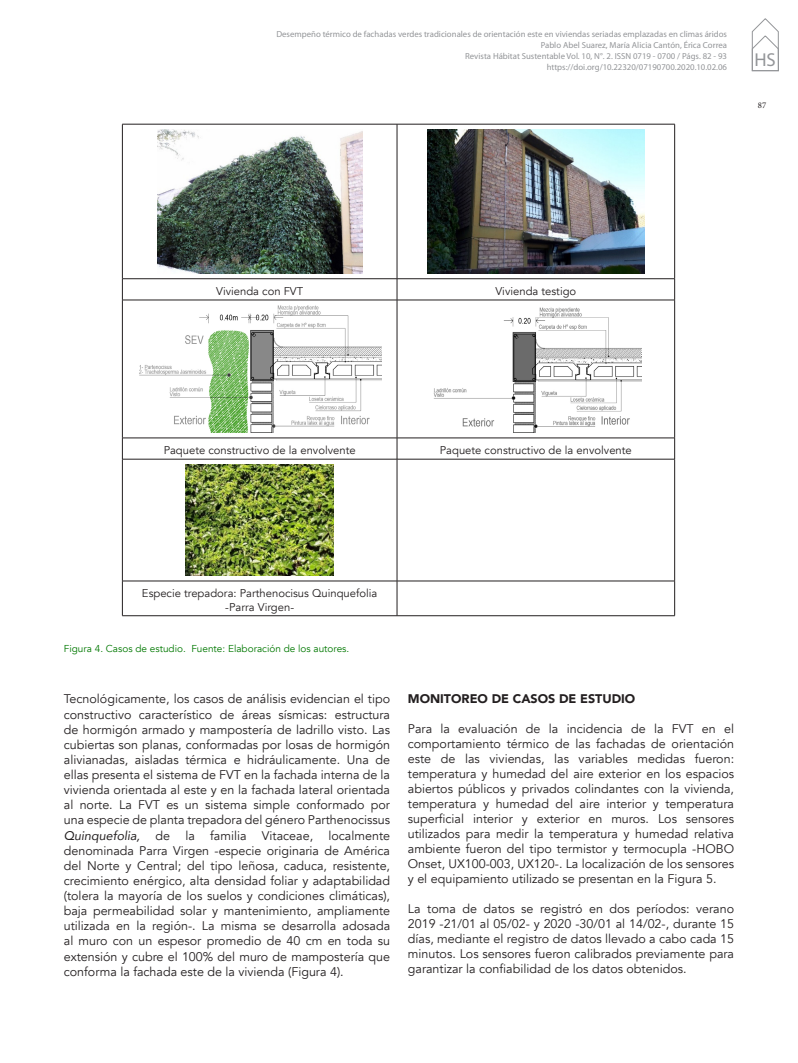
<style>
.page{position:relative;width:798px;height:1063px;background:#fff}
.page>*{position:absolute;margin:0;border:0;box-sizing:border-box;transform-origin:0 0}
.t1{font:18.75px "Myriad Pro";color:#939598}
._07_CUERPO_TEXTO{font:12.5px/15.1px "Avenir";color:#231f20;text-align:justify}
._11_SUBTITULOS__2_2{font:900 12.5px "Avenir";color:#231f20}
._15_TEXTOS_TABLAS{font:11.25px/13.5px "Avenir";color:#231f20;text-align:center}
._09_PIE_DE_FOTOS{font:10px "Avenir";color:#007800}
.t2{font:8.75px/11.2px "Myriad Pro";color:#939598;text-align:right}
.t3{font:8.75px "Minion Pro";color:#231f20}
.s1{font-style:italic}
</style>
<div class="page">
<svg style="left:751px;top:18px;width:27px;height:53px"></svg>
<hr style="left:122px;top:124px;width:275px;height:1px;background:#231f20">
<hr style="left:122px;top:124px;width:1px;height:155px;background:#231f20">
<hr style="left:397px;top:124px;width:277px;height:1px;background:#231f20">
<hr style="left:396px;top:124px;width:1px;height:155px;background:#231f20">
<hr style="left:674px;top:124px;width:1px;height:155px;background:#231f20">
<hr style="left:122px;top:279px;width:275px;height:1px;background:#231f20">
<svg style="left:122px;top:279px;width:1px;height:21px"></svg>
<hr style="left:397px;top:279px;width:277px;height:1px;background:#231f20">
<svg style="left:396px;top:279px;width:1px;height:21px"></svg>
<svg style="left:674px;top:279px;width:1px;height:21px"></svg>
<hr style="left:122px;top:300px;width:275px;height:1px;background:#231f20">
<hr style="left:122px;top:300px;width:1px;height:138px;background:#231f20">
<hr style="left:397px;top:300px;width:277px;height:1px;background:#231f20">
<hr style="left:396px;top:300px;width:1px;height:138px;background:#231f20">
<hr style="left:674px;top:300px;width:1px;height:138px;background:#231f20">
<hr style="left:122px;top:438px;width:275px;height:1px;background:#231f20">
<svg style="left:122px;top:438px;width:1px;height:21px"></svg>
<hr style="left:397px;top:438px;width:277px;height:1px;background:#231f20">
<svg style="left:396px;top:438px;width:1px;height:21px"></svg>
<svg style="left:674px;top:438px;width:1px;height:21px"></svg>
<hr style="left:122px;top:459px;width:275px;height:1px;background:#231f20">
<hr style="left:122px;top:459px;width:1px;height:122px;background:#231f20">
<hr style="left:397px;top:459px;width:277px;height:1px;background:#231f20">
<hr style="left:396px;top:459px;width:1px;height:122px;background:#231f20">
<hr style="left:674px;top:459px;width:1px;height:122px;background:#231f20">
<hr style="left:122px;top:581px;width:275px;height:1px;background:#231f20">
<hr style="left:122px;top:581px;width:1px;height:35px;background:#231f20">
<hr style="left:397px;top:581px;width:277px;height:1px;background:#231f20">
<hr style="left:396px;top:581px;width:1px;height:35px;background:#231f20">
<hr style="left:674px;top:581px;width:1px;height:35px;background:#231f20">
<hr style="left:122px;top:616px;width:275px;height:1px;background:#231f20">
<hr style="left:397px;top:616px;width:277px;height:1px;background:#231f20">
<img style="left:157px;top:129px;width:205px;height:145px">
<img style="left:427px;top:129px;width:217px;height:145px">
<img style="left:139px;top:305px;width:242px;height:128px">
<img style="left:433px;top:307px;width:208px;height:126px">
<img style="left:185px;top:464px;width:149px;height:112px">
<p class="t2" style="left:276px;top:28px;width:452px">Desempeño térmico de fachadas verdes tradicionales de orientación este en viviendas seriadas emplazadas en climas áridos Pablo Abel Suarez, María Alicia Cantón, Érica Correa<br>Revista Hábitat Sustentable Vol. 10, N°. 2. ISSN 0719 - 0700 / Págs. 82 - 93<br>https://doi.org/10.22320/07190700.2020.10.02.06</p>
<h1 class="t1" style="left:754px;top:48px;width:23px">HS</h1>
<p class="t3" style="left:757px;top:99px;width:10px">87</p>
<p class="_15_TEXTOS_TABLAS" style="left:216px;top:285px;width:89px">Vivienda con FVT</p>
<p class="_15_TEXTOS_TABLAS" style="left:495px;top:285px;width:82px">Vivienda testigo</p>
<p class="_15_TEXTOS_TABLAS" style="left:164px;top:444px;width:193px">Paquete constructivo de la envolvente</p>
<p class="_15_TEXTOS_TABLAS" style="left:439px;top:444px;width:193px">Paquete constructivo de la envolvente</p>
<p class="_15_TEXTOS_TABLAS" style="left:142px;top:587px;width:237px">Especie trepadora: Parthenocisus Quinquefolia -Parra Virgen-</p>
<p class="_09_PIE_DE_FOTOS" style="left:64px;top:643px;width:287px">Figura 4. Casos de estudio. Fuente: Elaboración de los autores.</p>
<p class="_07_CUERPO_TEXTO" style="left:64px;top:692px;width:328px">Tecnológicamente, los casos de análisis evidencian el tipo constructivo característico de áreas sísmicas: estructura de hormigón armado y mampostería de ladrillo visto. Las cubiertas son planas, conformadas por losas de hormigón alivianadas, aisladas térmica e hidráulicamente. Una de ellas presenta el sistema de FVT en la fachada interna de la vivienda orientada al este y en la fachada lateral orientada al norte. La FVT es un sistema simple conformado por una especie de planta trepadora del género Parthenocissus <span class="s1">Quinquefolia,</span> de la familia Vitaceae, localmente denominada Parra Virgen -especie originaria de América del Norte y Central; del tipo leñosa, caduca, resistente, crecimiento enérgico, alta densidad foliar y adaptabilidad (tolera la mayoría de los suelos y condiciones climáticas), baja permeabilidad solar y mantenimiento, ampliamente utilizada en la región-. La misma se desarrolla adosada al muro con un espesor promedio de 40 cm en toda su extensión y cubre el 100% del muro de mampostería que conforma la fachada este de la vivienda (Figura 4).</p>
<p class="_11_SUBTITULOS__2_2" style="left:407px;top:688px;width:229px">MONITOREO DE CASOS DE ESTUDIO</p>
<p class="_07_CUERPO_TEXTO" style="left:407px;top:722px;width:328px">Para la evaluación de la incidencia de la FVT en el comportamiento térmico de las fachadas de orientación este de las viviendas, las variables medidas fueron: temperatura y humedad del aire exterior en los espacios abiertos públicos y privados colindantes con la vivienda, temperatura y humedad del aire interior y temperatura superficial interior y exterior en muros. Los sensores utilizados para medir la temperatura y humedad relativa ambiente fueron del tipo termistor y termocupla -HOBO Onset, UX100-003, UX120-. La localización de los sensores y el equipamiento utilizado se presentan en la Figura 5.</p>
<p class="_07_CUERPO_TEXTO" style="left:407px;top:902px;width:327px">La toma de datos se registró en dos períodos: verano 2019 -21/01 al 05/02- y 2020 -30/01 al 14/02-, durante 15 días, mediante el registro de datos llevado a cabo cada 15 minutos. Los sensores fueron calibrados previamente para garantizar la confiabilidad de los datos obtenidos.</p>
</div>
